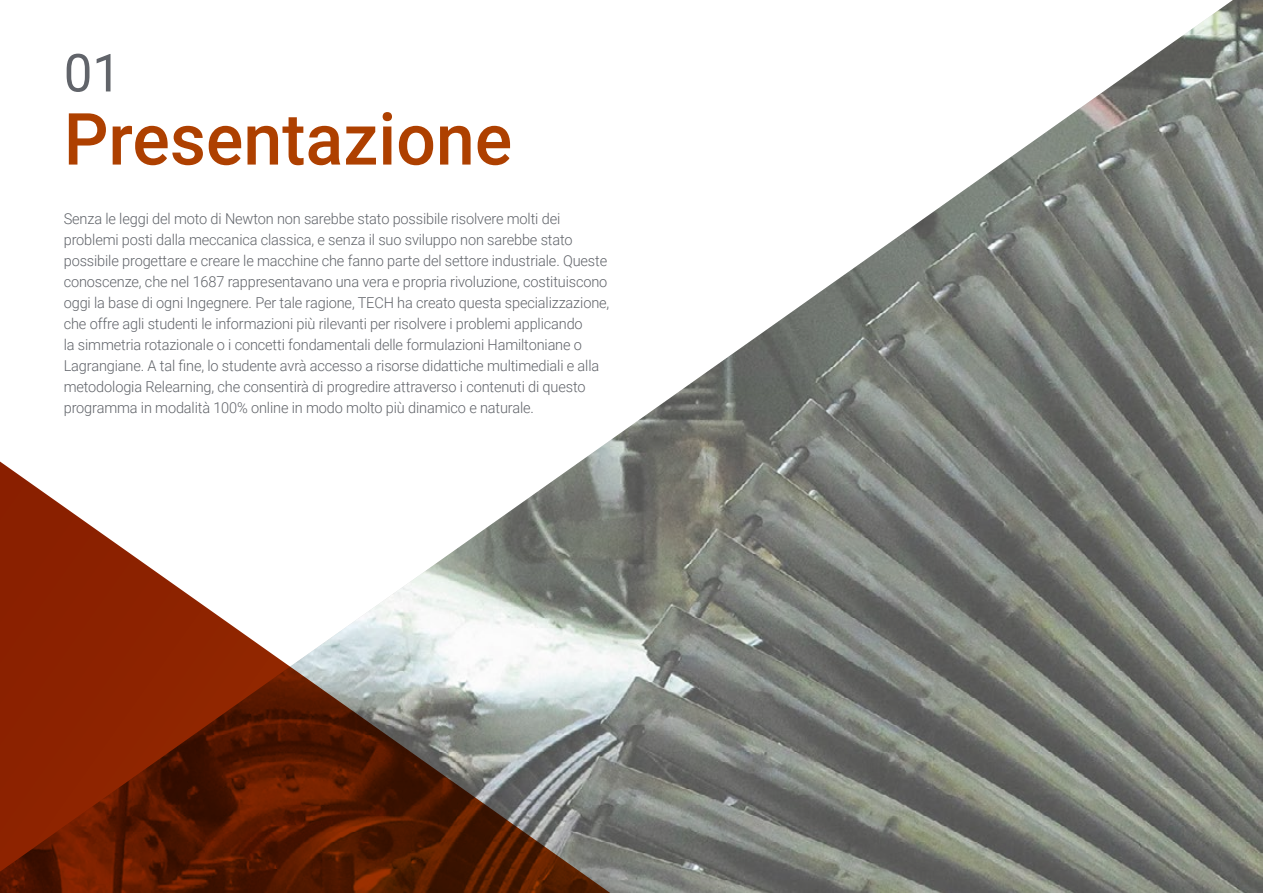
<style>
.page{position:relative;width:1263px;height:893px;background:#fff}
.page>*{position:absolute;margin:0;border:0;box-sizing:border-box;transform-origin:0 0}
.t1{font:500 72px "Roboto";color:#ae4000}
.t2{font:52.5px "Roboto";color:#61646a}
.t3{font:300 15px/21px "Roboto";letter-spacing:-.01em;color:#61646a}
</style>
<div class="page">
<img style="left:602px;top:0;width:661px;height:893px">
<svg style="left:0;top:446px;width:640px;height:447px"></svg>
<h2 class="t2" style="left:64px;top:36px;width:59px">01</h2>
<h1 class="t1" style="left:64px;top:89px;width:450px">Presentazione</h1>
<p class="t3" style="left:64px;top:207px;width:547px">Senza le leggi del moto di Newton non sarebbe stato possibile risolvere molti dei problemi posti dalla meccanica classica, e senza il suo sviluppo non sarebbe stato possibile progettare e creare le macchine che fanno parte del settore industriale. Queste conoscenze, che nel 1687 rappresentavano una vera e propria rivoluzione, costituiscono oggi la base di ogni Ingegnere. Per tale ragione, TECH ha creato questa specializzazione, che offre agli studenti le informazioni più rilevanti per risolvere i problemi applicando<br>la simmetria rotazionale o i concetti fondamentali delle formulazioni Hamiltoniane o Lagrangiane. A tal fine, lo studente avrà accesso a risorse didattiche multimediali e alla metodologia Relearning, che consentirà di progredire attraverso i contenuti di questo programma in modalità 100% online in modo molto più dinamico e naturale.</p>
</div>
